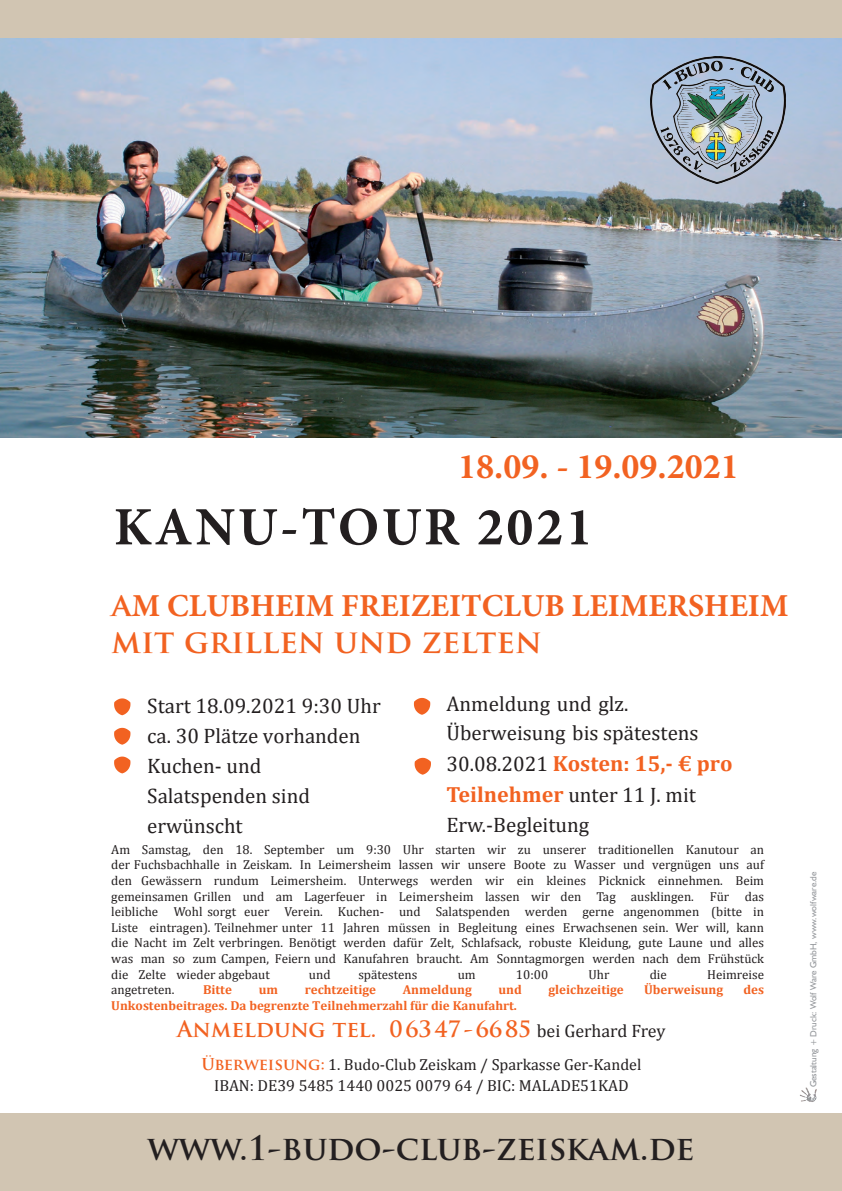
<style>
.page{position:relative;width:842px;height:1191px;background:#fff}
.page>*{position:absolute;margin:0;border:0;box-sizing:border-box;transform-origin:0 0}
.t1{font:700 54px "Minion Pro";letter-spacing:.05em;color:#231f20}
.t2{font:700 36px "Minion Pro";color:#f26221}
.t3{font:700 33px "Trajan Pro";color:#231f20}
.t4{font:700 32px "Minion Pro";color:#f26221}
.t5{font:700 32px "Trajan Pro";color:#f26221}
.t6{font:700 22px "Trajan Pro";color:#f26221}
.t7{font:700 22px "Cambria";color:#f26221}
.t8{font:21px/30px "Cambria";color:#231f20}
.t9{font:16px/21px "Cambria";color:#231f20;text-align:center}
.t10{font:13px/15.6px "Cambria";color:#231f20;text-align:justify}
.t11{font:700 13px "Cambria";color:#f26221}
.t12{font:9px "Humanist 521 BT";color:#95989c}
.s1{font-family:"Trajan Pro"}
.s2{font-weight:400;font-size:21px;color:#231f20}
.s3{font-weight:700;font-size:22px;color:#f26221}
.s4{font-family:"Cambria";font-weight:400;font-size:18px;color:#231f20}
.s5{font-family:"Trajan Pro";font-weight:700;color:#f26221}
</style>
<div class="page">
<img style="left:0;top:37px;width:842px;height:401px">
<img style="left:800px;top:1087px;width:16px;height:15px">
<div style="left:0;top:1113px;width:842px;height:78px;background:#d1c5b2"></div>
<div style="left:0;top:0;width:842px;height:37px;background:#d1c5b2"></div>
<img style="left:651px;top:56px;width:134px;height:128px">
<svg style="left:114px;top:698px;width:16px;height:17px"></svg>
<svg style="left:114px;top:728px;width:16px;height:16px"></svg>
<svg style="left:114px;top:756px;width:16px;height:17px"></svg>
<svg style="left:414px;top:698px;width:16px;height:17px"></svg>
<svg style="left:415px;top:758px;width:16px;height:16px"></svg>
<h2 class="t2" style="left:458px;top:441px;width:282px">18.09. - 19.09.2021</h2>
<h1 class="t1" style="left:114px;top:489px;width:480px">KANU-TOUR 2021</h1>
<h3 class="t4" style="left:112px;top:583px;width:678px"><span class="s1">a</span>M CLUBHEIM FREIZEITCLUB LEIMERSHEIM</h3>
<h3 class="t5" style="left:112px;top:621px;width:432px">mit grillen und zelten</h3>
<h3 class="t8" style="left:446px;top:689px;width:254px;line-height:29.5px">Anmeldung und glz.<br>Überweisung bis spätestens</h3>
<h3 class="t7" style="left:446px;top:748px;width:287px"><span class="s2">30.08.2021</span> Kosten: 15,- € pro</h3>
<h3 class="t8" style="left:446px;top:779px;width:251px"><span class="s3">Teilnehmer</span> unter 11 J. mit<br>Erw.-Begleitung</h3>
<p class="t10" style="left:111px;top:841px;width:654px">Am Samstag, den 18. September um 9:30 Uhr starten wir zu unserer traditionellen Kanutour an der Fuchsbachhalle in Zeiskam. In Leimersheim lassen wir unsere Boote zu Wasser und vergnügen uns auf den Gewässern rundum Leimersheim. Unterwegs werden wir ein kleines Picknick einnehmen. Beim gemeinsamen Grillen und am Lagerfeuer in Leimersheim lassen wir den Tag ausklingen. Für das leibliche Wohl sorgt euer Verein. Kuchen- und Salatspenden werden gerne angenommen (bitte in Liste eintragen). Teilnehmer unter 11 Jahren müssen in Begleitung eines Erwachsenen sein. Wer will, kann die Nacht im Zelt verbringen. Benötigt werden dafür Zelt, Schlafsack, robuste Kleidung, gute Laune und alles was man so zum Campen, Feiern und Kanufahren braucht. Am Sonntagmorgen werden nach dem Frühstück die Zelte wieder abgebaut</p>
<h3 class="t8" style="left:147px;top:690px;width:235px">Start 18.09.2021 9:30 Uhr ca. 30 Plätze vorhanden<br>Kuchen- und<br>Salatspenden sind erwünscht</h3>
<p class="t10" style="left:309px;top:966px;width:23px">und</p>
<p class="t10" style="left:358px;top:966px;width:61px">spätestens</p>
<p class="t10" style="left:458px;top:966px;width:19px">um</p>
<p class="t10" style="left:516px;top:966px;width:34px">10:00</p>
<p class="t10" style="left:588px;top:966px;width:22px">Uhr</p>
<p class="t10" style="left:650px;top:966px;width:19px">die</p>
<p class="t10" style="left:707px;top:966px;width:58px">Heimreise</p>
<p class="t10" style="left:111px;top:982px;width:65px">angetreten.</p>
<p class="t11" style="left:203px;top:980px;width:30px">Bitte</p>
<p class="t11" style="left:259px;top:980px;width:21px">um</p>
<p class="t11" style="left:305px;top:980px;width:73px">rechtzeitige</p>
<p class="t11" style="left:403px;top:980px;width:70px">Anmeldung</p>
<p class="t11" style="left:498px;top:980px;width:25px">und</p>
<p class="t11" style="left:548px;top:980px;width:77px">gleichzeitige</p>
<p class="t11" style="left:644px;top:980px;width:81px">Überweisung</p>
<p class="t11" style="left:743px;top:980px;width:22px">des</p>
<p class="t11" style="left:111px;top:996px;width:407px">Unkostenbeitrages. Da begrenzte Teilnehmerzahl für die Kanufahrt.</p>
<h3 class="t6" style="left:177px;top:1015px;width:490px">Anmeldung tel. 06347-6685 <span class="s4">bei Gerhard Frey</span></h3>
<p class="t9" style="left:201px;top:1054px;width:441px"><span class="s5">Überweisung:</span> 1. Budo-Club Zeiskam / Sparkasse Ger-Kandel<br>IBAN: DE39 5485 1440 0025 0079 64 / BIC: MALADE51KAD</p>
<h3 class="t3" style="left:147px;top:1127px;width:548px">www.1-budo-club-zeiskam.de</h3>
<p class="t12" style="left:808px;top:1087px;width:217px;rotate:-90deg">Gestaltung + Druck: Wolf Ware GmbH, www.wolfware.de</p>
</div>
